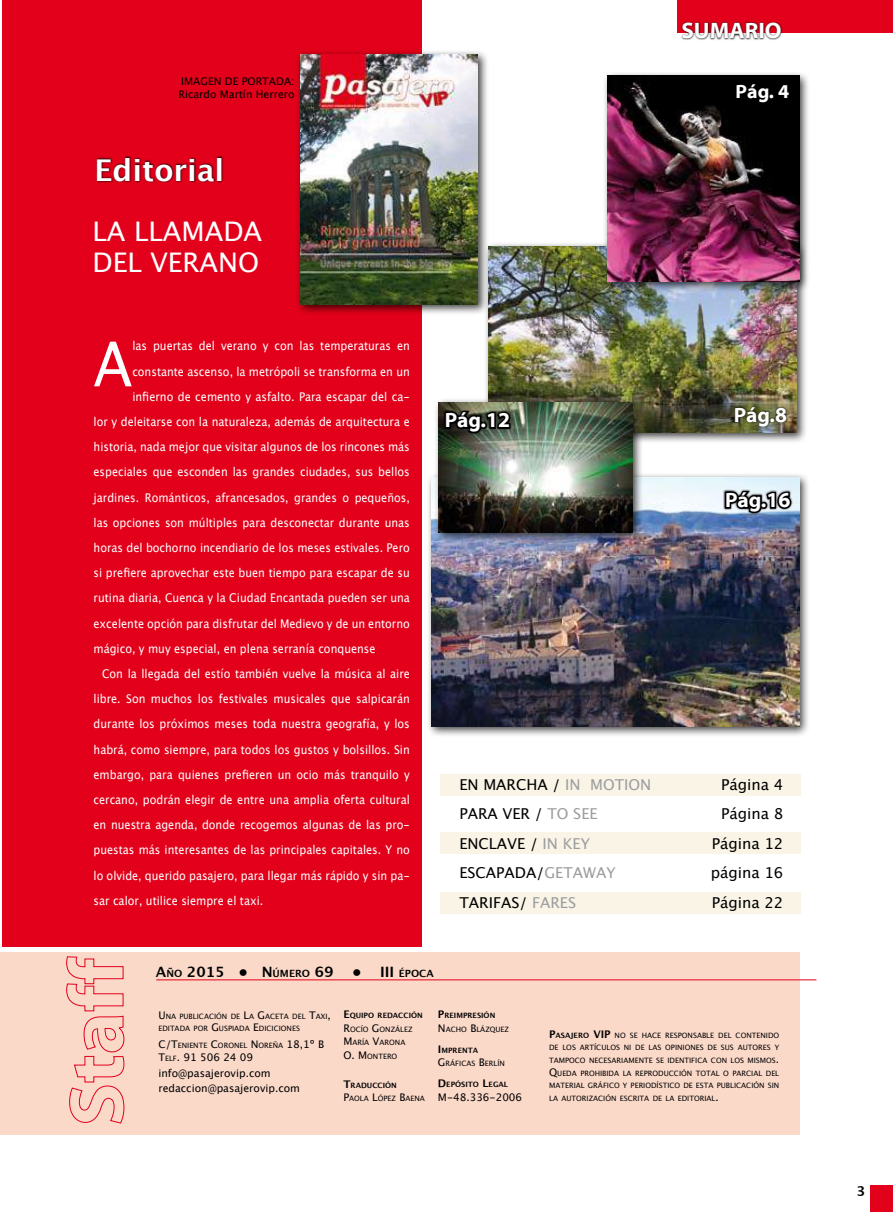
<style>
.page{position:relative;width:893px;height:1212px;background:#fff}
.page>*{position:absolute;margin:0;border:0;box-sizing:border-box;transform-origin:0 0}
.t1{font:61.8px "Lucida Grande";color:#fff;scale:.91 1}
.t2{font:700 30px "Lucida Grande";color:#fff}
.t3{font:27px/31.3px "Lucida Grande";color:#fff;text-align:right}
.t4{font:700 22.5px "Myriad Web Pro";color:#fff}
.t5{font:700 21px "Myriad Web Pro";color:#fff}
.t6{font:700 19.5px "Myriad Web Pro";color:#fff}
.t7{font:15px "Lucida Grande";color:#000}
.t8{font:15px "Lucida Grande";color:#9c9d9f}
.t9{font:700 14.25px "Lucida Grande";color:#000}
.t10{font:700 13.5px "Lucida Grande";color:#000}
.t11{font:12px "Lucida Grande";color:#fff;scale:.91 1}
.t12{font:10.5px/16.8px "Lucida Grande";color:#000}
.t13{font:10.5px "Lucida Grande";color:#000}
.t14{font:700 10.05px "Lucida Grande";color:#000}
.t15{font:7.35px/12.6px "Lucida Grande";color:#000}
.t16{font:700 7.35px/13.5px "Lucida Grande";color:#000}
.s1{color:#9c9d9f}
.s2{color:#000}
.s3{font-size:10.05px}
.s4{font-size:14.25px}
.s5{font-size:10.5px}
.s6{font-style:inherit}
.s7{font-size:7.35px}
.s8{font-weight:700;font-size:10.5px}
.s9{font-weight:700}
.s10{font-weight:400;font-size:10.5px}
.s11{font-weight:400}
</style>
<div class="page">
<div style="left:870px;top:1185px;width:23px;height:27px;background:#e2001a"></div>
<div style="left:677px;top:0;width:216px;height:33px;background:#e2001a"></div>
<svg style="left:681px;top:21px;width:101px;height:19px"></svg>
<div style="left:2px;top:0;width:420px;height:947px;background:#e2001a"></div>
<svg style="left:96px;top:156px;width:128px;height:27px"></svg>
<div style="left:0;top:953px;width:799px;height:182px;background:#fbd9c9"></div>
<div style="left:441px;top:774px;width:360px;height:21px;background:#f9f4e6"></div>
<div style="left:441px;top:832px;width:360px;height:22px;background:#f9f4e6"></div>
<div style="left:441px;top:892px;width:360px;height:21px;background:#f9f4e6"></div>
<div style="left:483px;top:241px;width:333px;height:216px;background:#000;opacity:.75"></div>
<img style="left:489px;top:247px;width:308px;height:186px">
<svg style="left:734px;top:406px;width:82px;height:45px"></svg>
<svg style="left:66px;top:956px;width:59px;height:168px"></svg>
<hr style="left:156px;top:979px;width:660px;height:1px;background:#e2001a">
<div style="left:426px;top:472px;width:391px;height:272px;background:#000;opacity:.75"></div>
<img style="left:432px;top:477px;width:367px;height:249px">
<div style="left:295px;top:49px;width:206px;height:274px;background:#000;opacity:.75"></div>
<img style="left:300px;top:54px;width:178px;height:250px">
<svg style="left:793px;top:489px;width:24px;height:52px"></svg>
<img style="left:723px;top:489px;width:70px;height:80px">
<div style="left:602px;top:70px;width:244px;height:236px;background:#000;opacity:.75"></div>
<img style="left:607px;top:76px;width:192px;height:206px">
<div style="left:734px;top:74px;width:58px;height:87px;background:#000"></div>
<div style="left:433px;top:398px;width:218px;height:194px;background:#000;opacity:.75"></div>
<img style="left:438px;top:403px;width:194px;height:129px">
<svg style="left:512px;top:410px;width:54px;height:51px;background:#819885"></svg>
<img style="left:443px;top:409px;width:69px;height:81px">
<p class="t12" style="left:181px;top:73px;width:97px">IMAGEN DE PORTADA</p>
<p class="t12" style="left:178px;top:76px;width:118px;line-height:12.6px;text-align:right">:<br>Ricardo Martín Herrero</p>
<h2 class="t2" style="left:95px;top:146px;width:131px">Editorial</h2>
<h3 class="t3" style="left:92px;top:216px;width:60px">La llama</h3>
<h3 class="t3" style="left:92px;top:216px;width:168px">da<br>del verano</h3>
<h3 class="t4" style="left:681px;top:18px;width:102px">SUMARIO</h3>
<h3 class="t6" style="left:736px;top:81px;width:55px">Pág. 4</h3>
<h1 class="t1" style="left:94px;top:329px;width:44px">A</h1>
<p class="t11" style="left:132px;top:339px;width:306px">las puertas del verano y con las temperaturas en</p>
<p class="t11" style="left:132px;top:364px;width:306px">constante ascenso, la metrópoli se transforma en un</p>
<p class="t11" style="left:132px;top:390px;width:306px">infierno de cemento y asfalto. Para escapar del ca-</p>
<p class="t11" style="left:94px;top:415px;width:349px">lor y deleitarse con la naturaleza, además de arquitectura e</p>
<p class="t11" style="left:94px;top:440px;width:349px">historia, nada mejor que visitar algunos de los rincones más</p>
<p class="t11" style="left:94px;top:465px;width:349px">especiales que esconden las grandes ciudades, sus bellos</p>
<p class="t11" style="left:94px;top:490px;width:349px">jardines. Románticos, afrancesados, grandes o pequeños,</p>
<p class="t11" style="left:94px;top:516px;width:349px">las opciones son múltiples para desconectar durante unas</p>
<p class="t11" style="left:94px;top:541px;width:349px">horas del bochorno incendiario de los meses estivales. Pero</p>
<p class="t11" style="left:94px;top:566px;width:349px">si prefiere aprovechar este buen tiempo para escapar de su</p>
<p class="t11" style="left:94px;top:591px;width:349px">rutina diaria, Cuenca y la Ciudad Encantada pueden ser una</p>
<p class="t11" style="left:94px;top:616px;width:349px">excelente opción para disfrutar del Medievo y de un entorno</p>
<p class="t11" style="left:94px;top:642px;width:311px">mágico, y muy especial, en plena serranía conquense</p>
<p class="t11" style="left:102px;top:667px;width:340px">Con la llegada del estío también vuelve la música al aire</p>
<p class="t11" style="left:94px;top:692px;width:349px">libre. Son muchos los festivales musicales que salpicarán</p>
<p class="t11" style="left:94px;top:717px;width:349px">durante los próximos meses toda nuestra geografía, y los</p>
<p class="t11" style="left:94px;top:742px;width:349px">habrá, como siempre, para todos los gustos y bolsillos. Sin</p>
<p class="t11" style="left:94px;top:768px;width:349px">embargo, para quienes prefieren un ocio más tranquilo y</p>
<p class="t11" style="left:94px;top:793px;width:349px">cercano, podrán elegir de entre una amplia oferta cultural</p>
<p class="t11" style="left:94px;top:818px;width:349px">en nuestra agenda, donde recogemos algunas de las pro-</p>
<p class="t11" style="left:94px;top:843px;width:349px">puestas más interesantes de las principales capitales. Y no</p>
<p class="t11" style="left:94px;top:868px;width:349px">lo olvide, querido pasajero, para llegar más rápido y sin pa-</p>
<p class="t11" style="left:94px;top:894px;width:188px">sar calor, utilice siempre el taxi.</p>
<h3 class="t5" style="left:445px;top:409px;width:67px">Pág.12</h3>
<h3 class="t5" style="left:734px;top:403px;width:55px">Pág.8</h3>
<h3 class="t5" style="left:725px;top:489px;width:67px">Pág.16</h3>
<p class="t7" style="left:459px;top:776px;width:181px">EN MARCHA / <span class="s1">IN MOTION</span></p>
<p class="t7" style="left:721px;top:776px;width:64px">Página 4</p>
<p class="t7" style="left:459px;top:805px;width:131px">PARA VER / <span class="s1">TO SEE</span></p>
<p class="t7" style="left:721px;top:805px;width:64px">Página 8</p>
<p class="t7" style="left:459px;top:835px;width:40px">ENCLAVE</p>
<p class="t8" style="left:530px;top:835px;width:62px"><span class="s2">/</span> IN KEY</p>
<p class="t7" style="left:712px;top:835px;width:73px">Página 12</p>
<p class="t7" style="left:459px;top:864px;width:57px">ESCAPADA</p>
<p class="t8" style="left:537px;top:864px;width:81px"><span class="s2">/</span>GETAWAY</p>
<p class="t7" style="left:711px;top:864px;width:74px">página 16</p>
<p class="t7" style="left:459px;top:894px;width:118px">TARIFAS/ <span class="s1">FARES</span></p>
<p class="t7" style="left:712px;top:894px;width:73px">Página 22</p>
<p class="t9" style="left:156px;top:960px;width:179px">A<span class="s3">ÑO</span> 2015 • N<span class="s3">ÚMERO</span> 69</p>
<p class="t14" style="left:352px;top:965px;width:83px"><span class="s4">• III</span> ÉPOCA</p>
<p class="t15" style="left:158px;top:1010px;width:174px"><span class="s5">U</span>NA PU BLICACIÓN DE <span class="s5">L</span>A <span class="s5">G</span>ACETA DEL <span class="s5">T</span>AXI<span class="s5">,<br></span>EDITADA POR <span class="s5">G</span>USPIADA <span class="s5">E</span>DICICIONES</p>
<p class="t15" style="left:158px;top:1039px;width:166px"><span class="s5">C/T</span>ENIENTE <span class="s5">C</span>ORONEL <span class="s5">N</span> OREÑA <span class="s5">18,1º B</span></p>
<p class="t12" style="left:158px;top:1048px;width:114px"><span class="s6">T</span><span class="s7">ELF</span><span class="s6">. 91 506 24 09 </span>info@pasajerovip.com</p>
<p class="t12" style="left:158px;top:1080px;width:143px">redaccion@pasajerovip.com</p>
<p class="t15" style="left:343px;top:1009px;width:80px;line-height:13.5px"><span class="s8">E</span><span class="s9">QUI PO REDACCIÓN<br></span><span class="s5">R</span>OCÍO <span class="s5">G</span>ONZÁLEZ<br><span class="s5">M</span>ARÍA <span class="s5">V</span>ARONA<br><span class="s5">O. M</span>ONTERO</p>
<p class="t15" style="left:343px;top:1079px;width:83px"><span class="s8">T</span><span class="s9">RADUCCIÓN<br></span><span class="s5">P</span>AOLA <span class="s5">L</span>ÓPEZ <span class="s5">B</span>AENA</p>
<p class="t16" style="left:438px;top:1009px;width:73px"><span class="s5">P</span>REIMPRESIÓN<br><span class="s10">N</span><span class="s11">ACHO</span> <span class="s10">B</span> <span class="s11">LÁZQU EZ</span></p>
<p class="t15" style="left:438px;top:1044px;width:68px"><span class="s8">I</span> <span class="s9">MPRENTA<br></span><span class="s5">G</span>RÁFICAS <span class="s5">B</span> ERLÍN</p>
<p class="t16" style="left:438px;top:1077px;width:71px"><span class="s5">D</span>EPÓSITO <span class="s5">L</span>EGAL</p>
<p class="t13" style="left:438px;top:1091px;width:86px">M-48.336-2006</p>
<p class="t15" style="left:549px;top:1029px;width:232px;text-align:justify"><span class="s8">P</span><span class="s9">ASAJERO</span> <span class="s8">VI P</span> NO SE HACE RESPONSABLE DEL CONTENIDO DE LOS ARTÍCU LOS NI DE LAS OPINIONES DE SUS AUTORES Y TAM POCO NECESARIAM ENTE SE IDENTIFICA CON LOS M ISMOS<span class="s5">.<br>Q</span>U EDA PROHIBIDA LA REPRODUCCIÓN TOTAL O PARCIAL DEL MATERIAL GRÁFICO Y PERIODÍSTICO DE ESTA PU BLICACIÓN SIN LA AUTORIZACIÓN ESCRITA DE LA EDITORIAL<span class="s5">.</span></p>
<p class="t10" style="left:856px;top:1180px;width:10px">3</p>
</div>
